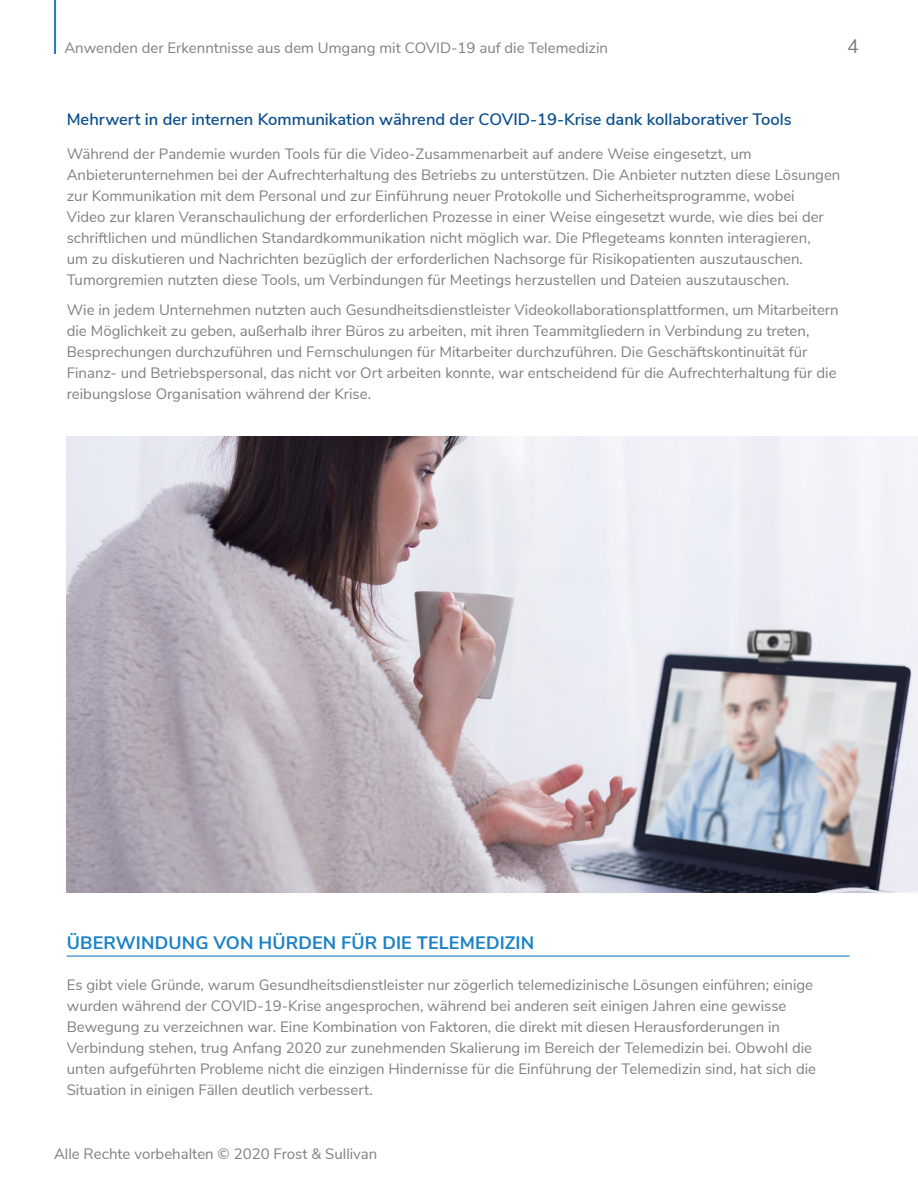
<style>
.page{position:relative;width:918px;height:1188px;background:#fff}
.page>*{position:absolute;margin:0;border:0;box-sizing:border-box;transform-origin:0 0}
.t1{font:19.5px "Nunito Sans";color:#7f8080}
.t2{font:700 18px "Nunito Sans";letter-spacing:.01em;color:#1b82c5}
.t3{font:600 16.5px "Nunito Sans";color:#0b4d8b}
.Text_body{font:15px/21px "Nunito Sans";color:#7f8080}
</style>
<div class="page">
<hr style="left:54px;top:0;width:1px;height:54px;background:#1b82c5">
<img style="left:67px;top:437px;width:851px;height:455px">
<hr style="left:67px;top:956px;width:783px;height:1px;background:#1b82c5">
<p class="Text_body" style="left:64px;top:36px;width:545px">Anwenden der Erkenntnisse aus dem Umgang mit COVID-19 auf die Telemedizin</p>
<h1 class="t1" style="left:847px;top:32px;width:13px">4</h1>
<h2 class="t3" style="left:67px;top:107px;width:727px">Mehrwert in der internen Kommunikation während der COVID-19-Krise dank kollaborativer Tools</h2>
<p class="Text_body" style="left:67px;top:143px;width:775px">Während der Pandemie wurden Tools für die Video-Zusammenarbeit auf andere Weise eingesetzt, um Anbieterunternehmen bei der Aufrechterhaltung des Betriebs zu unterstützen. Die Anbieter nutzten diese Lösungen zur Kommunikation mit dem Personal und zur Einführung neuer Protokolle und Sicherheitsprogramme, wobei<br>Video zur klaren Veranschaulichung der erforderlichen Prozesse in einer Weise eingesetzt wurde, wie dies bei der schriftlichen und mündlichen Standardkommunikation nicht möglich war. Die Pflegeteams konnten interagieren,<br>um zu diskutieren und Nachrichten bezüglich der erforderlichen Nachsorge für Risikopatienten auszutauschen.<br>Tumorgremien nutzten diese Tools, um Verbindungen für Meetings herzustellen und Dateien auszutauschen.</p>
<p class="Text_body" style="left:67px;top:299px;width:774px">Wie in jedem Unternehmen nutzten auch Gesundheitsdienstleister Videokollaborationsplattformen, um Mitarbeitern die Möglichkeit zu geben, außerhalb ihrer Büros zu arbeiten, mit ihren Teammitgliedern in Verbindung zu treten, Besprechungen durchzuführen und Fernschulungen für Mitarbeiter durchzuführen. Die Geschäftskontinuität für Finanz- und Betriebspersonal, das nicht vor Ort arbeiten konnte, war entscheidend für die Aufrechterhaltung für die reibungslose Organisation während der Krise.</p>
<h1 class="t2" style="left:67px;top:929px;width:469px">ÜBERWINDUNG VON HÜRDEN FÜR DIE TELEMEDIZIN</h1>
<p class="Text_body" style="left:67px;top:973px;width:751px">Es gibt viele Gründe, warum Gesundheitsdienstleister nur zögerlich telemedizinische Lösungen einführen; einige wurden während der COVID-19-Krise angesprochen, während bei anderen seit einigen Jahren eine gewisse Bewegung zu verzeichnen war. Eine Kombination von Faktoren, die direkt mit diesen Herausforderungen in Verbindung stehen, trug Anfang 2020 zur zunehmenden Skalierung im Bereich der Telemedizin bei. Obwohl die unten aufgeführten Probleme nicht die einzigen Hindernisse für die Einführung der Telemedizin sind, hat sich die Situation in einigen Fällen deutlich verbessert.</p>
<p class="Text_body" style="left:54px;top:1142px;width:325px">Alle Rechte vorbehalten © 2020 Frost &amp; Sullivan</p>
</div>
